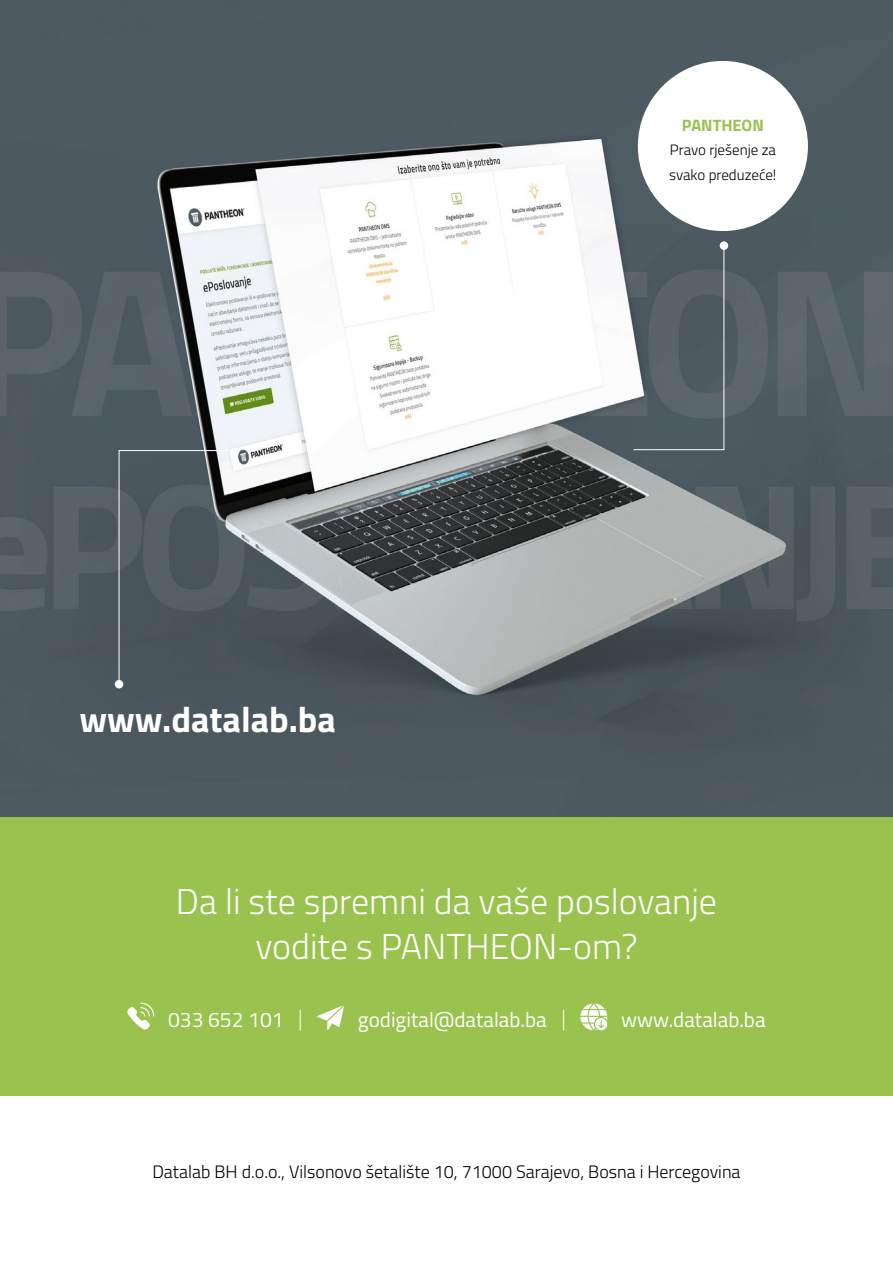
<style>
.page{position:relative;width:893px;height:1263px;background:#fff}
.page>*{position:absolute;margin:0;border:0;box-sizing:border-box;transform-origin:0 0}
.t1{font:300 36px/45px "Titillium";color:#fff;text-align:center}
.t2{font:700 36px "Titillium";color:#fff}
.t3{font:21px "Titillium";color:#fff}
.t4{font:300 18px "Titillium";color:#000}
.t5{font:700 16.5px "Titillium";color:#9ac24e}
.t6{font:300 15px/24.3px "Titillium";color:#000}
.s1{font-family:"Clan CE"}
</style>
<div class="page">
<img style="left:0;top:0;width:893px;height:817px">
<div style="left:0;top:817px;width:893px;height:279px;background:#9ac24e"></div>
<svg style="left:127px;top:1002px;width:27px;height:28px"></svg>
<svg style="left:317px;top:1005px;width:27px;height:25px"></svg>
<svg style="left:580px;top:1003px;width:27px;height:27px"></svg>
<div style="left:638px;top:61px;width:170px;height:170px;background:#fff;border-radius:50%"></div>
<div style="left:115px;top:680px;width:8px;height:8px;background:#fff;border-radius:50%"></div>
<svg style="left:118px;top:450px;width:110px;height:235px;background:#505b61"></svg>
<div style="left:720px;top:241px;width:8px;height:9px;background:#fff;border-radius:50%"></div>
<svg style="left:633px;top:245px;width:92px;height:205px;background:#566269"></svg>
<h1 class="t2" style="left:79px;top:692px;width:258px">www.datalab.ba</h1>
<p class="t5" style="left:682px;top:113px;width:83px">PANTHEON</p>
<p class="t6" style="left:669px;top:137px;width:109px">Pravo rješenje za svako preduzeće!</p>
<h1 class="t1" style="left:176px;top:877px;width:543px">Da li ste spremni da vaše poslovanje vodite s PANTHEON-om?</h1>
<p class="t3" style="left:168px;top:1004px;width:137px">033 652 101 <span class="s1">|</span></p>
<p class="t3" style="left:358px;top:1004px;width:210px">godigital@datalab.ba <span class="s1">|</span></p>
<p class="t3" style="left:621px;top:1004px;width:146px">www.datalab.ba</p>
<p class="t4" style="left:152px;top:1158px;width:590px">Datalab BH d.o.o., Vilsonovo šetalište 10, 71000 Sarajevo, Bosna i Hercegovina</p>
</div>
